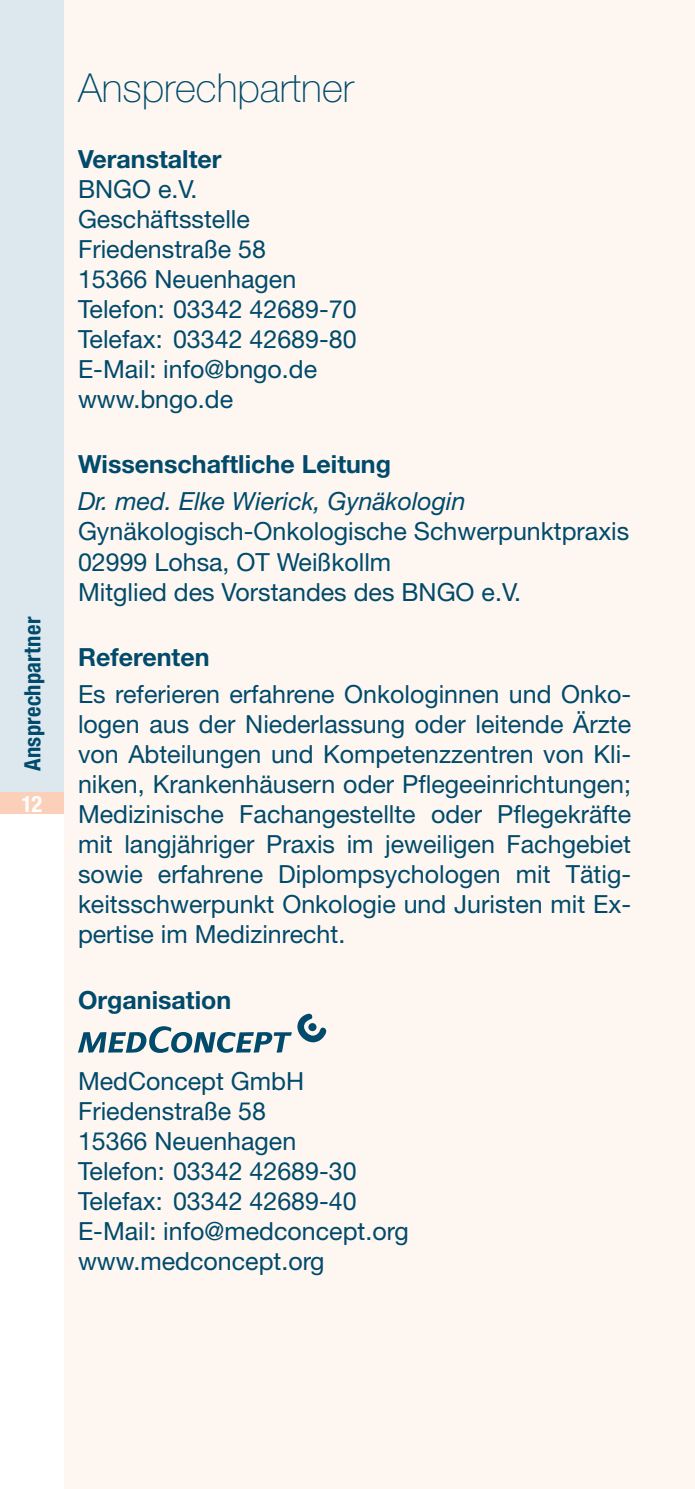
<style>
.page{position:relative;width:695px;height:1489px;background:#fff}
.page>*{position:absolute;margin:0;border:0;box-sizing:border-box;transform-origin:0 0}
.t1{font:100 40px "Helvetica Neue LT";color:#004a6b}
.t2{font:25px/30px "Helvetica Neue LT";color:#004a6b}
.t3{font:700 25px "Helvetica Neue LT";color:#004a6b}
.t4{font:italic 25px "Helvetica Neue LT";color:#004a6b}
.t5{font:700 condensed 22.5px "Helvetica Neue LT";letter-spacing:.01em;color:#004a6b}
.t6{font:700 condensed 22.5px "Helvetica Neue LT";color:#fff}
</style>
<div class="page">
<div style="left:64px;top:0;width:630px;height:1488px;background:#fef6f0"></div>
<div style="left:0;top:0;width:64px;height:805px;background:#dde7ee"></div>
<div style="left:0;top:792px;width:64px;height:21px;background:#fbcfb8"></div>
<svg style="left:78px;top:1013px;width:248px;height:39px"></svg>
<p class="t5" style="left:19px;top:771px;width:156px;rotate:-90deg">Ansprechpartner</p>
<p class="t6" style="left:22px;top:790px;width:22px">12</p>
<h1 class="t1" style="left:78px;top:65px;width:277px">Ansprechpartner</h1>
<p class="t3" style="left:78px;top:143px;width:145px">Veranstalter</p>
<p class="t2" style="left:78px;top:173px;width:280px">BNGO e.V.<br>Geschäftsstelle<br>Friedenstraße 58<br>15366 Neuenhagen<br>Telefon: 03342 42689-70<br>Telefax: 03342 42689-80<br>E-Mail: info@bngo.de www.bngo.de</p>
<p class="t3" style="left:78px;top:449px;width:314px">Wissenschaftliche Leitung</p>
<p class="t4" style="left:78px;top:486px;width:389px">Dr. med. Elke Wierick, Gynäkologin</p>
<p class="t2" style="left:78px;top:516px;width:552px">Gynäkologisch-Onkologische Schwerpunktpraxis<br>02999 Lohsa, OT Weißkollm<br>Mitglied des Vorstandes des BNGO e.V.</p>
<p class="t3" style="left:78px;top:641px;width:133px">Referenten</p>
<p class="t2" style="left:78px;top:678px;width:554px;text-align:justify">Es referieren erfahrene Onkologinnen und Onko&shy;logen aus der Niederlassung oder leitende Ärzte von Abteilungen und Kompetenzzentren von Kli&shy;niken, Krankenhäusern oder Pflegeeinrichtungen; Medizinische Fachangestellte oder Pflegekräfte mit langjähriger Praxis im jeweiligen Fachgebiet sowie erfahrene Diplompsychologen mit Tätig&shy;keitsschwerpunkt Onkologie und Juristen mit Ex&shy;pertise im Medizinrecht.</p>
<p class="t3" style="left:78px;top:984px;width:155px">Organisation</p>
<p class="t2" style="left:78px;top:1065px;width:332px">MedConcept GmbH<br>Friedenstraße 58<br>15366 Neuenhagen<br>Telefon: 03342 42689-30<br>Telefax: 03342 42689-40<br>E-Mail: info@medconcept.org www.medconcept.org</p>
</div>
